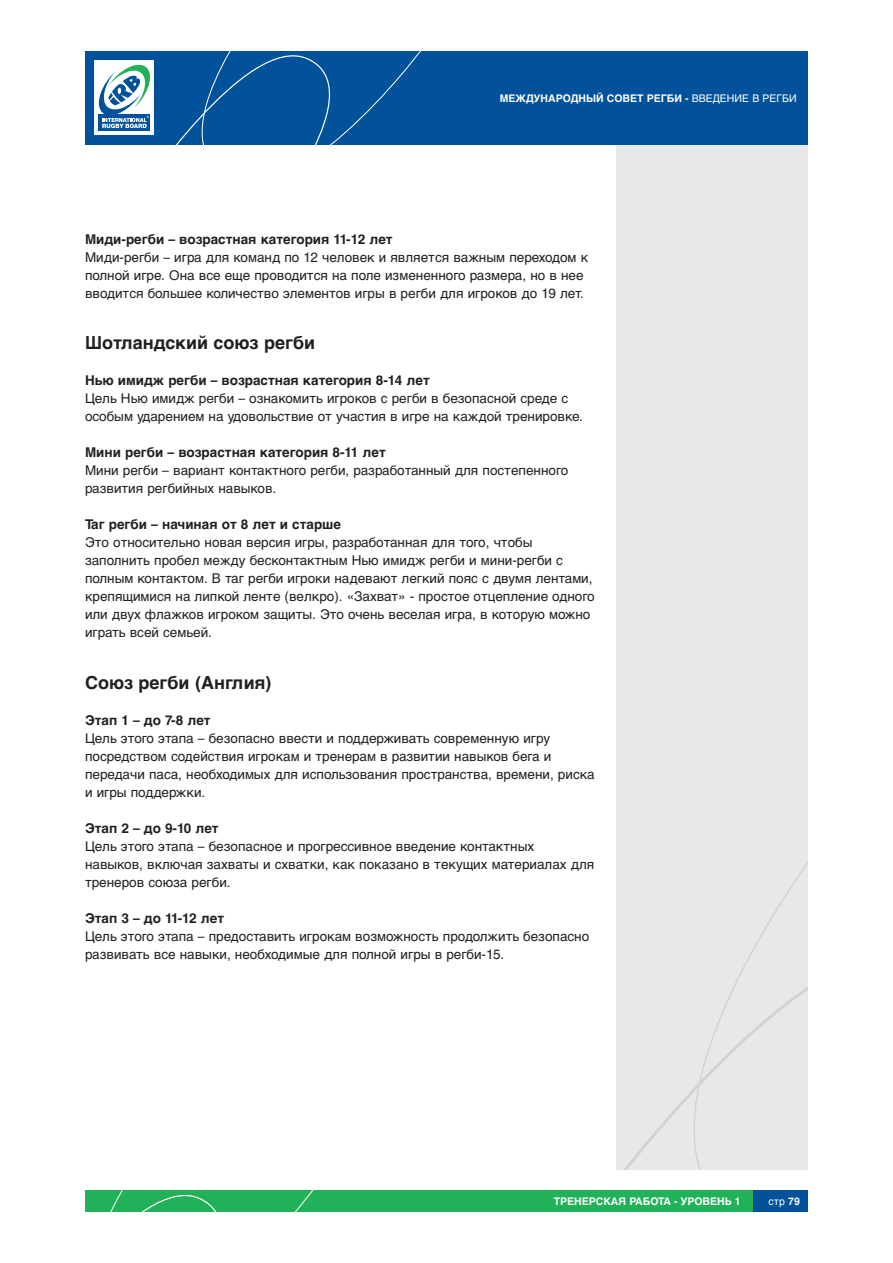
<style>
.page{position:relative;width:893px;height:1263px;background:#fff}
.page>*{position:absolute;margin:0;border:0;box-sizing:border-box;transform-origin:0 0}
.t1{font:700 18px "Helvetica Cyr";color:#231f20}
.t2{font:13.5px/18px "Helvetica Cyr Upright";color:#231f20}
.t3{font:700 13.5px "Helvetica Cyr";color:#231f20}
.t4{font:700 10.5px "Helvetica Cyr";color:#fff}
.t5{font:10.5px "Helvetica Cyr Upright";color:#fff}
.s1{font-family:"Helvetica Cyr Upright";font-weight:400}
.s2{font-family:"Helvetica Cyr";font-weight:700}
</style>
<div class="page">
<div style="left:617px;top:51px;width:191px;height:1118px;background:#e7e8e9"></div>
<svg style="left:624px;top:862px;width:184px;height:307px"></svg>
<div style="left:85px;top:1191px;width:723px;height:21px;background:#21b259"></div>
<svg style="left:110px;top:1191px;width:203px;height:21px"></svg>
<div style="left:753px;top:1191px;width:55px;height:21px;background:#01529a"></div>
<div style="left:85px;top:51px;width:723px;height:94px;background:#01529a"></div>
<svg style="left:95px;top:51px;width:326px;height:94px"></svg>
<p class="t4" style="left:500px;top:95px;width:298px">МЕЖДУНАРОДНЫЙ СОВЕТ РЕГБИ - <span class="s1">ВВЕДЕНИЕ В РЕГБИ</span></p>
<p class="t3" style="left:85px;top:234px;width:309px">Миди-регби – возрастная категория 11-12 лет</p>
<p class="t2" style="left:85px;top:249px;width:505px">Миди-регби – игра для команд по 12 человек и является важным переходом к полной игре. Она все еще проводится на поле измененного размера, но в нее вводится большее количество элементов игры в регби для игроков до 19 лет.</p>
<h1 class="t1" style="left:85px;top:336px;width:231px">Шотландский союз регби</h1>
<p class="t3" style="left:85px;top:376px;width:346px">Нью имидж регби – возрастная категория 8-14 лет</p>
<p class="t2" style="left:85px;top:391px;width:499px">Цель Нью имидж регби – ознакомить игроков с регби в безопасной среде с особым ударением на удовольствие от участия в игре на каждой тренировке.</p>
<p class="t3" style="left:85px;top:448px;width:302px">Мини регби – возрастная категория 8-11 лет</p>
<p class="t2" style="left:85px;top:463px;width:485px">Мини регби – вариант контактного регби, разработанный для постепенного развития регбийных навыков.</p>
<p class="t3" style="left:85px;top:520px;width:258px">Таг регби – начиная от 8 лет и старше</p>
<p class="t2" style="left:85px;top:535px;width:511px">Это относительно новая версия игры, разработанная для того, чтобы заполнить пробел между бесконтактным Нью имидж регби и мини-регби с полным контактом. В таг регби игроки надевают легкий пояс с двумя лентами, крепящимися на липкой ленте (велкро). «Захват» - простое отцепление одного или двух флажков игроком защиты. Это очень веселая игра, в которую можно играть всей семьей.</p>
<h1 class="t1" style="left:85px;top:676px;width:188px">Союз регби (Англия)</h1>
<p class="t3" style="left:85px;top:715px;width:127px">Этап 1 – до 7-8 лет</p>
<p class="t2" style="left:85px;top:731px;width:511px">Цель этого этапа – безопасно ввести и поддерживать современную игру посредством содействия игрокам и тренерам в развитии навыков бега и передачи паса, необходимых для использования пространства, времени, риска и игры поддержки.</p>
<p class="t3" style="left:85px;top:823px;width:135px">Этап 2 – до 9-10 лет</p>
<p class="t2" style="left:85px;top:839px;width:511px">Цель этого этапа – безопасное и прогрессивное введение контактных навыков, включая захваты и схватки, как показано в текущих материалах для тренеров союза регби.</p>
<p class="t3" style="left:85px;top:913px;width:141px">Этап 3 – до 11-12 лет</p>
<p class="t2" style="left:85px;top:929px;width:506px">Цель этого этапа – предоставить игрокам возможность продолжить безопасно развивать все навыки, необходимые для полной игры в регби-15.</p>
<p class="t4" style="left:554px;top:1197px;width:189px">ТРЕНЕРСКАЯ РАБОТА - УРОВЕНЬ 1</p>
<p class="t5" style="left:769px;top:1197px;width:33px">стр <span class="s2">79</span></p>
</div>
